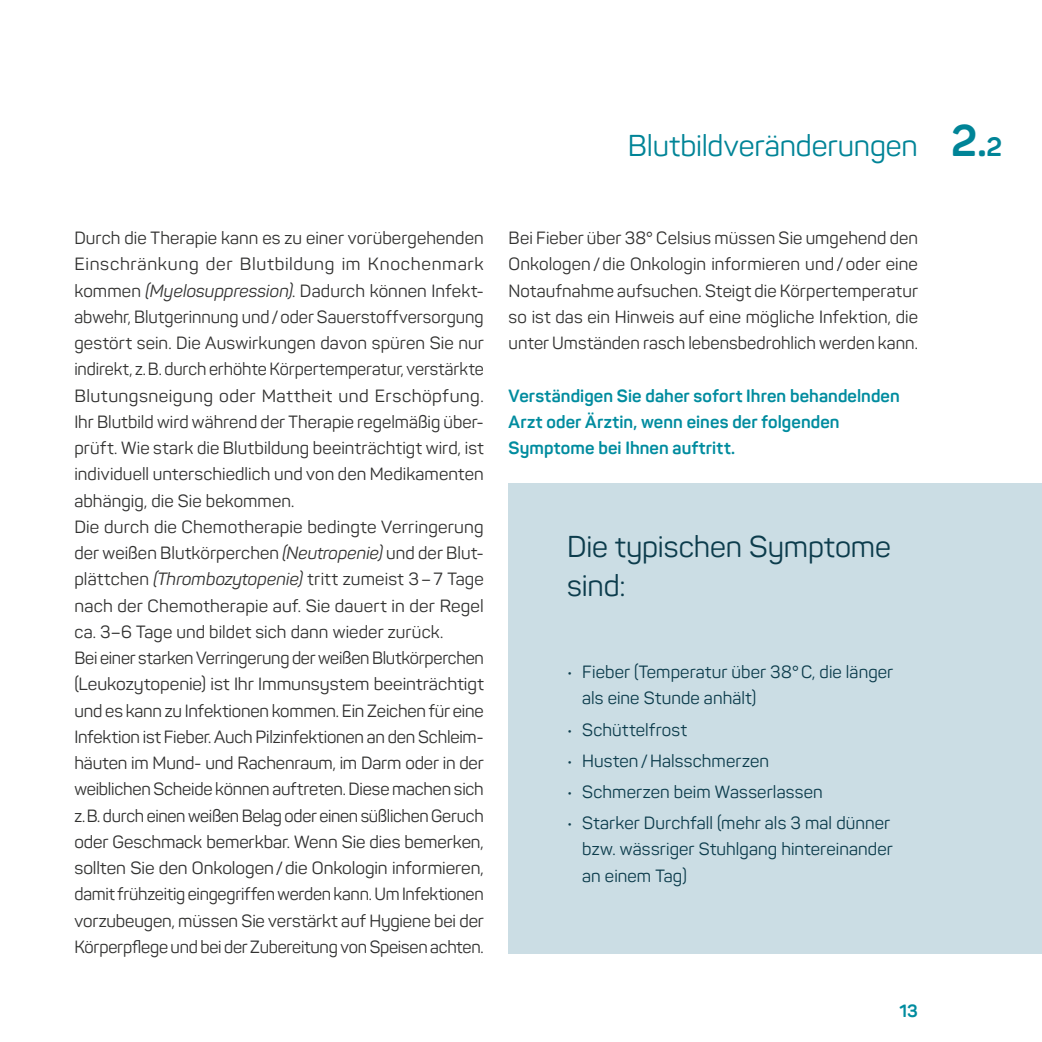
<style>
.page{position:relative;width:1042px;height:1042px;background:#fff}
.page>*{position:absolute;margin:0;border:0;box-sizing:border-box;transform-origin:0 0}
.t1{font:29.75px/38.5px "Panton";letter-spacing:-.005em;color:#0c3c4c}
.t2{font:29.75px "Panton";letter-spacing:-.005em;color:#008497}
.t3{font:17.5px/26.2px "Panton";color:#313130}
.t4{font:17.5px/26.2px "Panton";letter-spacing:.005em;color:#0c3c4c}
.t5{font:700 17.5px/26.2px "Panton";letter-spacing:.005em;color:#008c9f}
.s1{font-weight:700;font-size:43.75px}
.s2{font-weight:700;font-size:26.25px}
.s3{font-style:italic}
</style>
<div class="page">
<div style="left:508px;top:483px;width:534px;height:470px;background:#cbdde4"></div>
<h1 class="t2" style="left:628px;top:128px;width:376px">Blutbildveränderungen <span class="s1">2.</span><span class="s2">2</span></h1>
<p class="t3" style="left:74px;top:225px;width:411px">Durch die Therapie kann es zu einer vorübergehenden Einschränkung der Blutbildung im Knochenmark kommen <span class="s3">(Myelosuppression)</span>. Dadurch können Infekt&shy;abwehr, Blutgerinnung und/oder Sauerstoffversorgung gestört sein. Die Auswirkungen davon spüren Sie nur indirekt, z.B. durch erhöhte Körpertemperatur, verstärkte Blutungsneigung oder Mattheit und Erschöpfung.<br>Ihr Blutbild wird während der Therapie regelmäßig über&shy;prüft. Wie stark die Blutbildung beeinträchtigt wird, ist individuell unterschiedlich und von den Medikamenten abhängig, die Sie bekommen.<br>Die durch die Chemotherapie bedingte Verringerung der weißen Blutkörperchen <span class="s3">(Neutropenie)</span> und der Blut&shy;plättchen <span class="s3">(Thrombozytopenie)</span> tritt zumeist 3–7 Tage nach der Chemotherapie auf. Sie dauert in der Regel ca. 3–6 Tage und bildet sich dann wieder zurück.<br>Bei einer starken Verringerung der weißen Blutkörperchen (Leukozytopenie) ist Ihr Immunsystem beeinträchtigt und es kann zu Infektionen kommen. Ein Zeichen für eine Infektion ist Fieber. Auch Pilzinfektionen an den Schleim&shy;häuten im Mund- und Rachenraum, im Darm oder in der weiblichen Scheide können auftreten. Diese machen sich z.B. durch einen weißen Belag oder einen süßlichen Geruch oder Geschmack bemerkbar. Wenn Sie dies bemerken, sollten Sie den Onkologen/die Onkologin informieren, damit frühzeitig eingegriffen werden kann. Um Infektionen vorzubeugen, müssen Sie verstärkt auf Hygiene bei der Körperpflege und bei der Zubereitung von Speisen achten.</p>
<p class="t3" style="left:508px;top:225px;width:411px;text-align:justify">Bei Fieber über 38° Celsius müssen Sie umgehend den Onkologen/die Onkologin informieren und/oder eine Notaufnahme aufsuchen. Steigt die Körpertemperatur so ist das ein Hinweis auf eine mögliche Infektion, die unter Umständen rasch lebensbedrohlich werden kann.</p>
<p class="t5" style="left:508px;top:382px;width:393px">Verständigen Sie daher sofort Ihren behandelnden<br>Arzt oder Ärztin, wenn eines der folgenden<br>Symptome bei Ihnen auftritt.</p>
<h1 class="t1" style="left:567px;top:527px;width:325px">Die typischen Symptome sind:</h1>
<p class="t4" style="left:582px;top:659px;width:313px;text-indent:-15px">• Fieber (Temperatur über 38°C, die länger als eine Stunde anhält)</p>
<p class="t4" style="left:567px;top:716px;width:121px">• Schüttelfrost</p>
<p class="t4" style="left:567px;top:747px;width:203px">• Husten/Halsschmerzen</p>
<p class="t4" style="left:567px;top:778px;width:257px">• Schmerzen beim Wasserlassen</p>
<p class="t4" style="left:582px;top:810px;width:312px;text-indent:-15px">• Starker Durchfall (mehr als 3 mal dünner bzw. wässriger Stuhlgang hintereinander an einem Tag)</p>
<p class="t5" style="left:899px;top:998px;width:20px">13</p>
</div>
